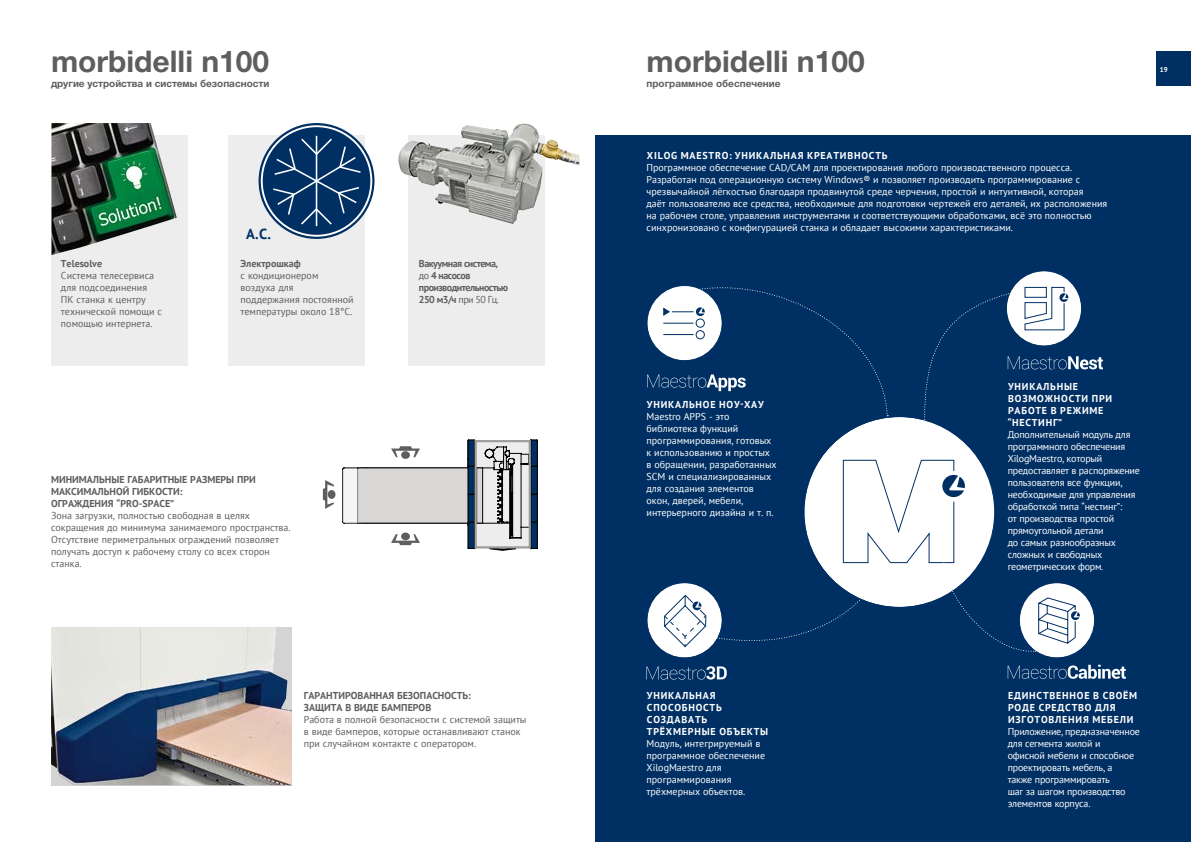
<style>
.page{position:relative;width:1191px;height:842px;background:#fff}
.page>*{position:absolute;margin:0;border:0;box-sizing:border-box;transform-origin:0 0}
.t1{font:700 30px "Helvetica Neue Cyr";color:#5f5e5e}
.t2{font:700 14.5px "PT Sans";color:#003063}
.t3{font:10px/12px "PT Sans";color:#fff}
.t4{font:10px/12px "PT Sans";color:#5f5e5e}
.t5{font:10px/12px "PT Sans";letter-spacing:-.02em;color:#fff}
.t6{font:700 10px/12px "PT Sans";letter-spacing:.08em;color:#fff}
.t7{font:700 10px/12px "PT Sans";color:#5f5e5e}
.t8{font:700 10px/12px "PT Sans";letter-spacing:-.05em;color:#5f5e5e}
.t9{font:700 10px "Helvetica Neue Cyr";color:#5f5e5e}
.t10{font:700 7px "PT Sans";color:#fff}
.s1{font-weight:400}
</style>
<div class="page">
<div style="left:595px;top:135px;width:596px;height:707px;background:#003063"></div>
<div style="left:51px;top:135px;width:137px;height:230px;background:#ededed"></div>
<div style="left:228px;top:135px;width:137px;height:230px;background:#ededed"></div>
<div style="left:408px;top:135px;width:136px;height:230px;background:#ededed"></div>
<div style="left:1156px;top:51px;width:35px;height:34px;background:#003063"></div>
<div style="left:804px;top:417px;width:190px;height:190px;background:#fff;border-radius:50%"></div>
<svg style="left:1007px;top:665px;width:119px;height:14px"></svg>
<div style="left:647px;top:583px;width:75px;height:75px;background:#fff;border-radius:50%"></div>
<svg style="left:646px;top:666px;width:80px;height:13px"></svg>
<img style="left:51px;top:123px;width:126px;height:132px">
<img style="left:398px;top:124px;width:120px;height:62px">
<svg style="left:258px;top:123px;width:116px;height:116px"></svg>
<svg style="left:261px;top:125px;width:111px;height:112px"></svg>
<div style="left:263px;top:127px;width:107px;height:108px;background:#003063;border-radius:50%"></div>
<hr style="left:316px;top:136px;width:1px;height:90px;background:#fff">
<svg style="left:271px;top:137px;width:91px;height:89px"></svg>
<img style="left:51px;top:627px;width:241px;height:158px">
<svg style="left:342px;top:440px;width:195px;height:110px"></svg>
<div style="left:328px;top:490px;width:7px;height:9px;background:#5f5e5e;border-radius:50%"></div>
<svg style="left:323px;top:480px;width:11px;height:29px"></svg>
<div style="left:474px;top:440px;width:57px;height:108px;border:2px solid #9d9d9c"></div>
<div style="left:343px;top:469px;width:15px;height:54px;background:#f5f5f5"></div>
<svg style="left:923px;top:271px;width:180px;height:161px"></svg>
<svg style="left:647px;top:286px;width:241px;height:130px"></svg>
<svg style="left:663px;top:459px;width:431px;height:199px"></svg>
<h1 class="t1" style="left:51px;top:45px;width:220px">morbidelli n100</h1>
<p class="t9" style="left:51px;top:78px;width:220px">другие устройства и системы безопасности</p>
<p class="t7" style="left:61px;top:257px;width:43px">Telesolve</p>
<p class="t4" style="left:61px;top:269px;width:103px">Система телесервиса для подсоединения<br>ПК станка к центру технической помощи с помощью интернета.</p>
<h2 class="t2" style="left:246px;top:224px;width:26px">A.C.</h2>
<p class="t7" style="left:240px;top:257px;width:62px">Электрошкаф</p>
<p class="t4" style="left:240px;top:269px;width:115px">с кондиционером воздуха для поддержания постоянной температуры около 18°C.</p>
<p class="t7" style="left:51px;top:473px;width:206px">МИНИМАЛЬНЫЕ ГАБАРИТНЫЕ РАЗМЕРЫ ПРИ<br>МАКСИМАЛЬНОЙ ГИБКОСТИ:<br>ОГРАЖДЕНИЯ “PRO-SPACE”</p>
<p class="t4" style="left:51px;top:509px;width:241px">Зона загрузки, полностью свободная в целях сокращения до минимума занимаемого пространства.<br>Отсутствие периметральных ограждений позволяет получать доступ к рабочему столу со всех сторон станка.</p>
<p class="t8" style="left:419px;top:257px;width:91px">Вакуумная система, <span class="s1">до</span> 4 насосов производительностью<br>250 м3/ч <span class="s1">при 50 Гц.</span></p>
<p class="t7" style="left:304px;top:689px;width:169px">ГАРАНТИРОВАННАЯ БЕЗОПАСНОСТЬ:<br>ЗАЩИТА В ВИДЕ БАМПЕРОВ</p>
<p class="t4" style="left:304px;top:713px;width:224px">Работа в полной безопасности с системой защиты в виде бамперов, которые останавливают станок при случайном контакте с оператором.</p>
<h1 class="t1" style="left:646px;top:45px;width:220px">morbidelli n100</h1>
<p class="t9" style="left:646px;top:78px;width:135px">программное обеспечение</p>
<p class="t6" style="left:647px;top:149px;width:242px">XILOG MAESTRO: УНИКАЛЬНАЯ КРЕАТИВНОСТЬ</p>
<p class="t3" style="left:646px;top:161px;width:462px">Программное обеспечение CAD/CAM для проектирования любого производственного процесса.<br>Разработан под операционную систему Windows® и позволяет производить программирование с чрезвычайной лёгкостью благодаря продвинутой среде черчения, простой и интуитивной, которая<br>даёт пользователю все средства, необходимые для подготовки чертежей его деталей, их расположения на рабочем столе, управления инструментами и соответствующими обработками, всё это полностью синхронизовано с конфигурацией станка и обладает высокими характеристиками.</p>
<p class="t10" style="left:1159px;top:65px;width:9px">19</p>
<p class="t6" style="left:647px;top:398px;width:118px">УНИКАЛЬНОЕ НОУ-ХАУ</p>
<p class="t3" style="left:646px;top:410px;width:132px">Maestro APPS - это библиотека функций программирования, готовых к использованию и простых в обращении, разработанных<br>SCM и специализированных для создания элементов окон, дверей, мебели, интерьерного дизайна и т. п.</p>
<p class="t6" style="left:647px;top:689px;width:123px">УНИКАЛЬНАЯ<br>СПОСОБНОСТЬ<br>СОЗДАВАТЬ<br>ТРЁХМЕРНЫЕ ОБЪЕКТЫ</p>
<p class="t3" style="left:646px;top:737px;width:120px">Модуль, интегрируемый в программное обеспечение<br>XilogMaestro для программирования трёхмерных объектов.</p>
<p class="t6" style="left:1007px;top:380px;width:106px">УНИКАЛЬНЫЕ<br>ВОЗМОЖНОСТИ ПРИ<br>РАБОТЕ В РЕЖИМЕ “НЕСТИНГ”</p>
<p class="t5" style="left:1007px;top:428px;width:134px">Дополнительный модуль для программного обеспечения<br>XilogMaestro, который предоставляет в распоряжение пользователя все функции, необходимые для управления обработкой типа “нестинг”:<br>от производства простой прямоугольной детали<br>до самых разнообразных сложных и свободных геометрических форм.</p>
<p class="t6" style="left:1008px;top:689px;width:131px">ЕДИНСТВЕННОЕ В СВОЁМ<br>РОДЕ СРЕДСТВО ДЛЯ<br>ИЗГОТОВЛЕНИЯ МЕБЕЛИ</p>
<p class="t5" style="left:1007px;top:725px;width:134px">Приложение, предназначенное для сегмента жилой и офисной мебели и способное проектировать мебель, а<br>также программировать<br>шаг за шагом производство элементов корпуса.</p>
</div>
